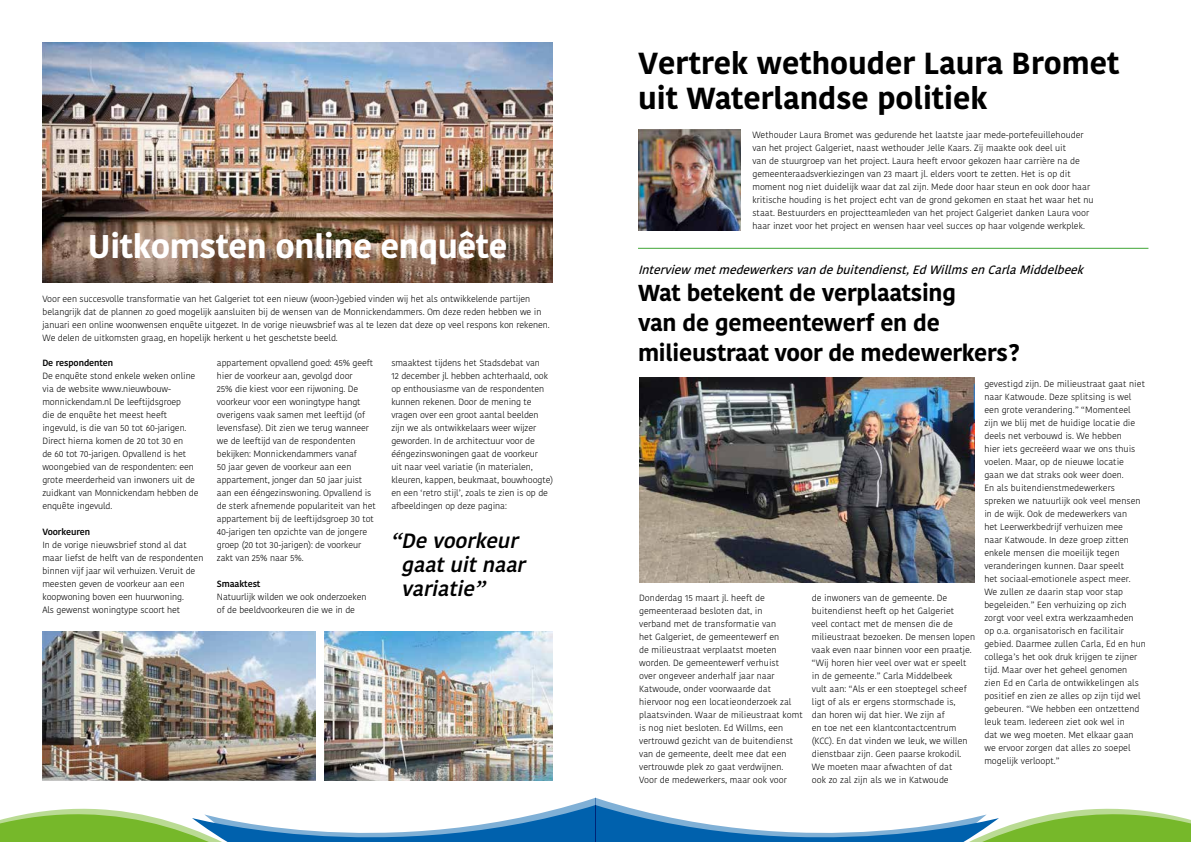
<style>
.page{position:relative;width:1191px;height:842px;background:#fff}
.page>*{position:absolute;margin:0;border:0;box-sizing:border-box;transform-origin:0 0}
.t1{font:700 32.8px "Kohinoor Devanagari";letter-spacing:-.01em;color:#fff}
.t2{font:700 30.4px/34.3px "Kohinoor Devanagari";color:#000}
.t3{font:700 23px/30px "Kohinoor Devanagari";letter-spacing:-.01em;color:#000}
.t4{font:italic 500 20.6px/24.2px "Kohinoor Devanagari";color:#000}
.t5{font:italic 600 12px "Kohinoor Devanagari";color:#000}
.t6{font:300 9px/13px "Kohinoor Devanagari";color:#000}
.t7{font:600 9px "Kohinoor Devanagari";letter-spacing:-.01em;color:#000}
</style>
<div class="page">
<svg style="left:0;top:797px;width:1191px;height:45px"></svg>
<img style="left:639px;top:378px;width:335px;height:205px">
<img style="left:42px;top:43px;width:511px;height:240px">
<img style="left:43px;top:631px;width:272px;height:149px">
<img style="left:324px;top:631px;width:229px;height:149px">
<hr style="left:638px;top:248px;width:510px;height:1px;background:#3fa535">
<img style="left:638px;top:130px;width:102px;height:101px">
<h1 class="t1" style="left:88px;top:228px;width:421px">Uitkomsten online enquête</h1>
<p class="t6" style="left:43px;top:292px;width:509px">Voor een succesvolle transformatie van het Galgeriet tot een nieuw (woon-)gebied vinden wij het als ontwikkelende partijen belangrijk dat de plannen zo goed mogelijk aansluiten bij de wensen van de Monnickendammers. Om deze reden hebben we in januari een online woonwensen enquête uitgezet. In de vorige nieuwsbrief was al te lezen dat deze op veel respons kon rekenen.<br>We delen de uitkomsten graag, en hopelijk herkent u het geschetste beeld.</p>
<p class="t7" style="left:42px;top:357px;width:72px">De respondenten</p>
<p class="t6" style="left:42px;top:369px;width:158px">De enquête stond enkele weken online via de website www.nieuwbouw&shy;monnickendam.nl De leeftijdsgroep<br>die de enquête het meest heeft ingevuld, is die van 50 tot 60-jarigen.<br>Direct hierna komen de 20 tot 30 en<br>de 60 tot 70-jarigen. Opvallend is het woongebied van de respondenten: een grote meerderheid van inwoners uit de zuidkant van Monnickendam hebben de enquête ingevuld.</p>
<p class="t7" style="left:42px;top:526px;width:49px">Voorkeuren</p>
<p class="t6" style="left:42px;top:538px;width:162px">In de vorige nieuwsbrief stond al dat maar liefst de helft van de respondenten binnen vijf jaar wil verhuizen. Veruit de meesten geven de voorkeur aan een koopwoning boven een huurwoning.<br>Als gewenst woningtype scoort het</p>
<p class="t6" style="left:217px;top:356px;width:160px">appartement opvallend goed: 45% geeft hier de voorkeur aan, gevolgd door<br>25% die kiest voor een rijwoning. De voorkeur voor een woningtype hangt overigens vaak samen met leeftijd (of levensfase). Dit zien we terug wanneer we de leeftijd van de respondenten bekijken: Monnickendammers vanaf<br>50 jaar geven de voorkeur aan een appartement, jonger dan 50 jaar juist aan een ééngezinswoning. Opvallend is de sterk afnemende populariteit van het appartement bij de leeftijdsgroep 30 tot 40-jarigen ten opzichte van de jongere groep (20 tot 30-jarigen): de voorkeur zakt van 25% naar 5%.</p>
<p class="t7" style="left:217px;top:578px;width:45px">Smaaktest</p>
<p class="t6" style="left:217px;top:590px;width:151px">Natuurlijk wilden we ook onderzoeken of de beeldvoorkeuren die we in de</p>
<p class="t6" style="left:391px;top:356px;width:163px">smaaktest tijdens het Stadsdebat van<br>12 december jl. hebben achterhaald, ook op enthousiasme van de respondenten kunnen rekenen. Door de mening te vragen over een groot aantal beelden zijn we als ontwikkelaars weer wijzer geworden. In de architectuur voor de ééngezinswoningen gaat de voorkeur<br>uit naar veel variatie (in materialen, kleuren, kappen, beukmaat, bouwhoogte) en een ‘retro stijl’, zoals te zien is op de afbeeldingen op deze pagina:</p>
<h3 class="t4" style="left:401px;top:529px;width:132px;text-indent:-10px">“Devoorkeur gaatuitnaar variatie”</h3>
<h2 class="t2" style="left:638px;top:47px;width:483px">Vertrek wethouder Laura Bromet uit Waterlandse politiek</h2>
<p class="t6" style="left:752px;top:128px;width:343px">Wethouder Laura Bromet was gedurende het laatste jaar mede-portefeuillehouder van het project Galgeriet, naast wethouder Jelle Kaars. Zij maakte ook deel uit<br>van de stuurgroep van het project. Laura heeft ervoor gekozen haar carrière na de gemeenteraadsverkiezingen van 23 maart jl. elders voort te zetten. Het is op dit moment nog niet duidelijk waar dat zal zijn. Mede door haar steun en ook door haar kritische houding is het project echt van de grond gekomen en staat het waar het nu staat. Bestuurders en projectteamleden van het project Galgeriet danken Laura voor haar inzet voor het project en wensen haar veel succes op haar volgende werkplek.</p>
<h3 class="t5" style="left:638px;top:262px;width:452px">Interviewmetmedewerkersvandebuitendienst,EdWillmsenCarlaMiddelbeek</h3>
<h3 class="t3" style="left:638px;top:278px;width:383px">Wat betekent de verplaatsing<br>van de gemeentewerf en de milieustraat voor de medewerkers?</h3>
<p class="t6" style="left:639px;top:591px;width:165px">Donderdag 15 maart jl. heeft de gemeenteraad besloten dat, in<br>verband met de transformatie van<br>het Galgeriet, de gemeentewerf en<br>de milieustraat verplaatst moeten worden. De gemeentewerf verhuist<br>over ongeveer anderhalf jaar naar Katwoude, onder voorwaarde dat hiervoor nog een locatieonderzoek zal plaatsvinden. Waar de milieustraat komt is nog niet besloten. Ed Willms, een vertrouwd gezicht van de buitendienst van de gemeente, deelt mee dat een vertrouwde plek zo gaat verdwijnen.<br>Voor de medewerkers, maar ook voor</p>
<p class="t6" style="left:812px;top:591px;width:165px">de inwoners van de gemeente. De buitendienst heeft op het Galgeriet<br>veel contact met de mensen die de milieustraat bezoeken. De mensen lopen vaak even naar binnen voor een praatje. “Wij horen hier veel over wat er speelt in de gemeente.” Carla Middelbeek<br>vult aan: “Als er een stoeptegel scheef ligt of als er ergens stormschade is,<br>dan horen wij dat hier. We zijn af<br>en toe net een klantcontactcentrum (KCC). En dat vinden we leuk, we willen dienstbaar zijn. Geen paarse krokodil.<br>We moeten maar afwachten of dat<br>ook zo zal zijn als we in Katwoude</p>
<p class="t6" style="left:984px;top:377px;width:163px">gevestigd zijn. De milieustraat gaat niet naar Katwoude. Deze splitsing is wel een grote verandering.” “Momenteel zijn we blij met de huidige locatie die deels net verbouwd is. We hebben<br>hier iets gecreëerd waar we ons thuis voelen. Maar, op de nieuwe locatie gaan we dat straks ook weer doen.<br>En als buitendienstmedewerkers spreken we natuurlijk ook veel mensen in de wijk. Ook de medewerkers van<br>het Leerwerkbedrijf verhuizen mee<br>naar Katwoude. In deze groep zitten enkele mensen die moeilijk tegen veranderingen kunnen. Daar speelt<br>het sociaal-emotionele aspect meer.<br>We zullen ze daarin stap voor stap begeleiden.” Een verhuizing op zich zorgt voor veel extra werkzaamheden<br>op o.a. organisatorisch en facilitair gebied. Daarmee zullen Carla, Ed en hun collega’s het ook druk krijgen te zijner tijd. Maar over het geheel genomen<br>zien Ed en Carla de ontwikkelingen als positief en zien ze alles op zijn tijd wel gebeuren. “We hebben een ontzettend leuk team. Iedereen ziet ook wel in<br>dat we weg moeten. Met elkaar gaan we ervoor zorgen dat alles zo soepel mogelijk verloopt.”</p>
</div>
